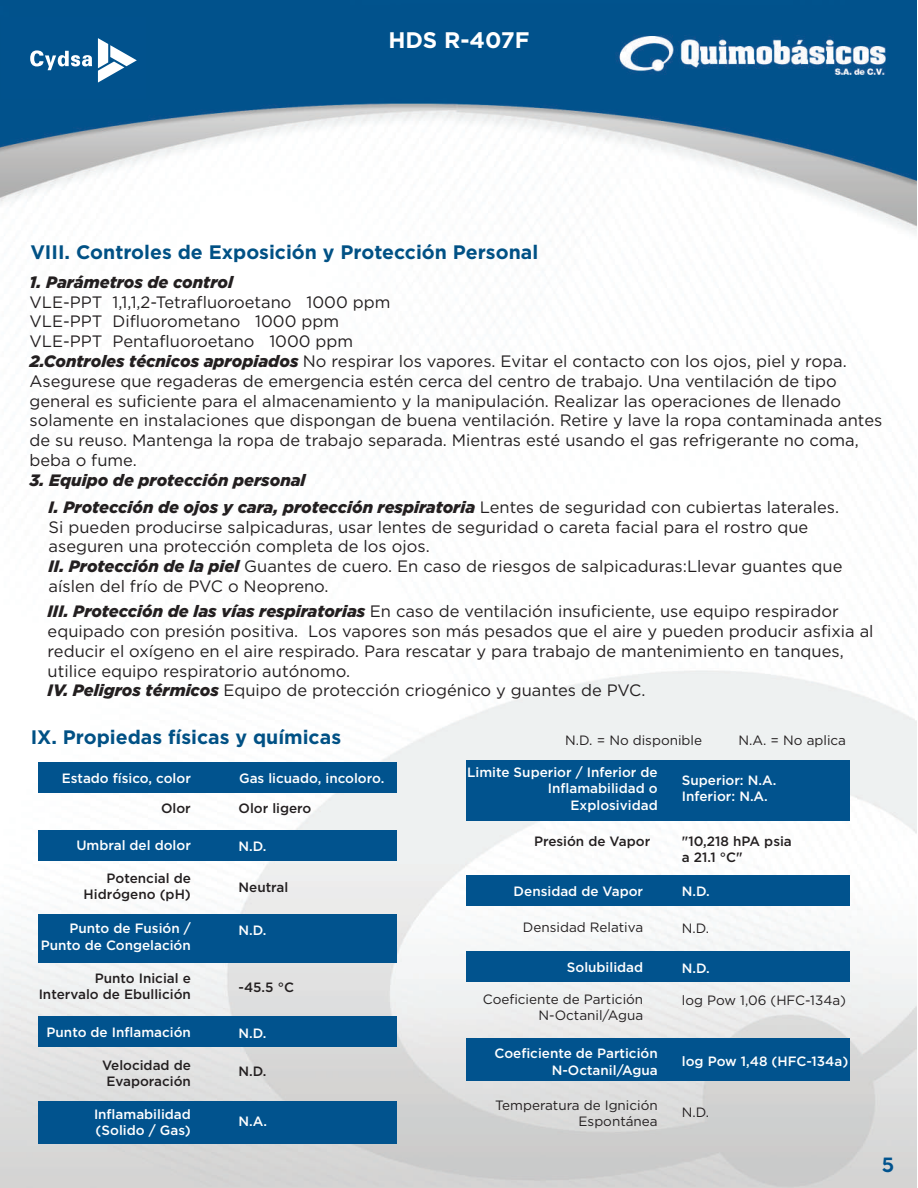
<style>
.page{position:relative;width:918px;height:1188px;background:#fff}
.page>*{position:absolute;margin:0;border:0;box-sizing:border-box;transform-origin:0 0}
.t1{font:700 22.5px "Gotham";color:#fff}
.t2{font:700 19.5px "Gotham";color:#015185}
.t3{font:500 18px "Keep Calm";color:#01538e}
.t4{font:16.5px/19.8px "Gotham";color:#231f20}
.t5{font:italic 900 16.5px/27.2px "Gotham";color:#231f20}
.t6{font:500 13.5px/16.2px "Gotham";color:#fff;text-align:right}
.t7{font:500 13.5px/16.2px "Gotham";color:#231f20;text-align:right}
.t8{font:13.5px/16.2px "Gotham";color:#231f20;text-align:right}
.s1{font-weight:900;font-style:italic}
.s2{font-weight:400;font-style:normal}
</style>
<div class="page">
<img style="left:0;top:0;width:917px;height:1188px">
<div style="left:38px;top:762px;width:359px;height:31px;background:#01538e"></div>
<div style="left:38px;top:830px;width:359px;height:30px;background:#01538e"></div>
<div style="left:466px;top:875px;width:383px;height:31px;background:#01538e"></div>
<div style="left:466px;top:952px;width:383px;height:30px;background:#01538e"></div>
<div style="left:38px;top:1016px;width:359px;height:31px;background:#01538e"></div>
<div style="left:38px;top:1102px;width:359px;height:42px;background:#01538e"></div>
<div style="left:466px;top:1038px;width:383px;height:42px;background:#01538e"></div>
<div style="left:466px;top:760px;width:383px;height:61px;background:#01538e"></div>
<div style="left:38px;top:914px;width:359px;height:49px;background:#01538e"></div>
<div style="left:1px;top:18px;width:145px;height:81px;background:#01528d"></div>
<svg style="left:30px;top:50px;width:62px;height:20px"></svg>
<svg style="left:98px;top:38px;width:39px;height:45px"></svg>
<h1 class="t1" style="left:388px;top:25px;width:143px">HDS R-407F</h1>
<p class="t2" style="left:30px;top:239px;width:509px">VIII. Controles de Exposición y Protección Personal</p>
<p class="t5" style="left:29px;top:268px;width:205px">1. Parámetros de control</p>
<p class="t4" style="left:29px;top:292px;width:854px">VLE-PPT 1,1,1,2-Tetrafluoroetano 1000 ppm<br>VLE-PPT Difluorometano 1000 ppm<br>VLE-PPT Pentafluoroetano 1000 ppm<br><span class="s1">2.Controles técnicos apropiados</span> No respirar los vapores. Evitar el contacto con los ojos, piel y ropa.<br>Asegurese que regaderas de emergencia estén cerca del centro de trabajo. Una ventilación de tipo general es suficiente para el almacenamiento y la manipulación. Realizar las operaciones de llenado solamente en instalaciones que dispongan de buena ventilación. Retire y lave la ropa contaminada antes de su reuso. Mantenga la ropa de trabajo separada. Mientras esté usando el gas refrigerante no coma, beba o fume.</p>
<p class="t5" style="left:49px;top:466px;width:792px;text-indent:-19px">3. Equipo de protección personal<br>I. Protección de ojos y cara, protección respiratoria <span class="s2">Lentes de seguridad con cubiertas laterales.</span></p>
<p class="t4" style="left:49px;top:517px;width:795px">Si pueden producirse salpicaduras, usar lentes de seguridad o careta facial para el rostro que aseguren una protección completa de los ojos.<br><span class="s1">II. Protección de la piel</span> Guantes de cuero. En caso de riesgos de salpicaduras:Llevar guantes que aíslen del frío de PVC o Neopreno.</p>
<p class="t4" style="left:48px;top:601px;width:828px"><span class="s1">III. Protección de las vías respiratorias</span> En caso de ventilación insuficiente, use equipo respirador equipado con presión positiva. Los vapores son más pesados que el aire y pueden producir asfixia al reducir el oxígeno en el aire respirado. Para rescatar y para trabajo de mantenimiento en tanques, utilice equipo respiratorio autónomo.<br><span class="s1">IV. Peligros térmicos</span> Equipo de protección criogénico y guantes de PVC.</p>
<p class="t2" style="left:31px;top:724px;width:312px">IX. Propiedas físicas y químicas</p>
<p class="t8" style="left:565px;top:732px;width:138px">N.D. = No disponible</p>
<p class="t8" style="left:739px;top:732px;width:109px">N.A. = No aplica</p>
<p class="t6" style="left:62px;top:770px;width:131px">Estado físico, color</p>
<p class="t7" style="left:161px;top:800px;width:31px">Olor</p>
<p class="t6" style="left:467px;top:764px;width:192px">Limite Superior / Inferior de<br>Inflamabilidad o<br>Explosividad</p>
<p class="t6" style="left:682px;top:772px;width:96px;text-align:left">Superior: N.A.<br>Inferior: N.A.</p>
<p class="t6" style="left:239px;top:770px;width:147px">Gas licuado, incoloro.</p>
<p class="t7" style="left:239px;top:800px;width:74px">Olor ligero</p>
<p class="t6" style="left:76px;top:837px;width:116px">Umbral del dolor</p>
<p class="t6" style="left:239px;top:838px;width:29px">N.D.</p>
<p class="t7" style="left:84px;top:869px;width:109px">Potencial de<br>Hidrógeno (pH)</p>
<p class="t6" style="left:41px;top:920px;width:152px">Punto de Fusión /<br>Punto de Congelación</p>
<p class="t6" style="left:239px;top:922px;width:29px">N.D.</p>
<p class="t7" style="left:239px;top:879px;width:51px">Neutral</p>
<p class="t7" style="left:39px;top:969px;width:154px">Punto Inicial e<br>Intervalo de Ebullición</p>
<p class="t7" style="left:239px;top:979px;width:57px">-45.5 °C</p>
<p class="t6" style="left:47px;top:1024px;width:146px">Punto de Inflamación</p>
<p class="t6" style="left:239px;top:1025px;width:29px">N.D.</p>
<p class="t7" style="left:102px;top:1057px;width:90px;text-align:center">Velocidad de<br>Evaporación</p>
<p class="t7" style="left:239px;top:1063px;width:29px">N.D.</p>
<p class="t6" style="left:94px;top:1106px;width:98px;text-align:left">Inflamabilidad (Solido / Gas)</p>
<p class="t6" style="left:239px;top:1113px;width:30px">N.A.</p>
<p class="t7" style="left:534px;top:833px;width:118px">Presión de Vapor</p>
<p class="t7" style="left:682px;top:833px;width:111px;text-align:left">"10,218 hPA psia a 21.1 °C"</p>
<p class="t6" style="left:514px;top:883px;width:131px">Densidad de Vapor</p>
<p class="t6" style="left:682px;top:883px;width:29px">N.D.</p>
<p class="t8" style="left:523px;top:919px;width:122px">Densidad Relativa</p>
<p class="t8" style="left:682px;top:920px;width:29px">N.D.</p>
<p class="t6" style="left:567px;top:959px;width:78px">Solubilidad</p>
<p class="t6" style="left:682px;top:960px;width:29px">N.D.</p>
<p class="t8" style="left:483px;top:991px;width:162px">Coeficiente de Partición<br>N-Octanil/Agua</p>
<p class="t8" style="left:682px;top:992px;width:166px">log Pow 1,06 (HFC-134a)</p>
<p class="t6" style="left:495px;top:1045px;width:165px">Coeficiente de Partición<br>N-Octanil/Agua</p>
<p class="t6" style="left:682px;top:1053px;width:168px">log Pow 1,48 (HFC-134a)</p>
<p class="t8" style="left:495px;top:1097px;width:164px">Temperatura de Ignición<br>Espontánea</p>
<p class="t8" style="left:682px;top:1104px;width:29px">N.D.</p>
<p class="t3" style="left:882px;top:1149px;width:14px">5</p>
</div>
